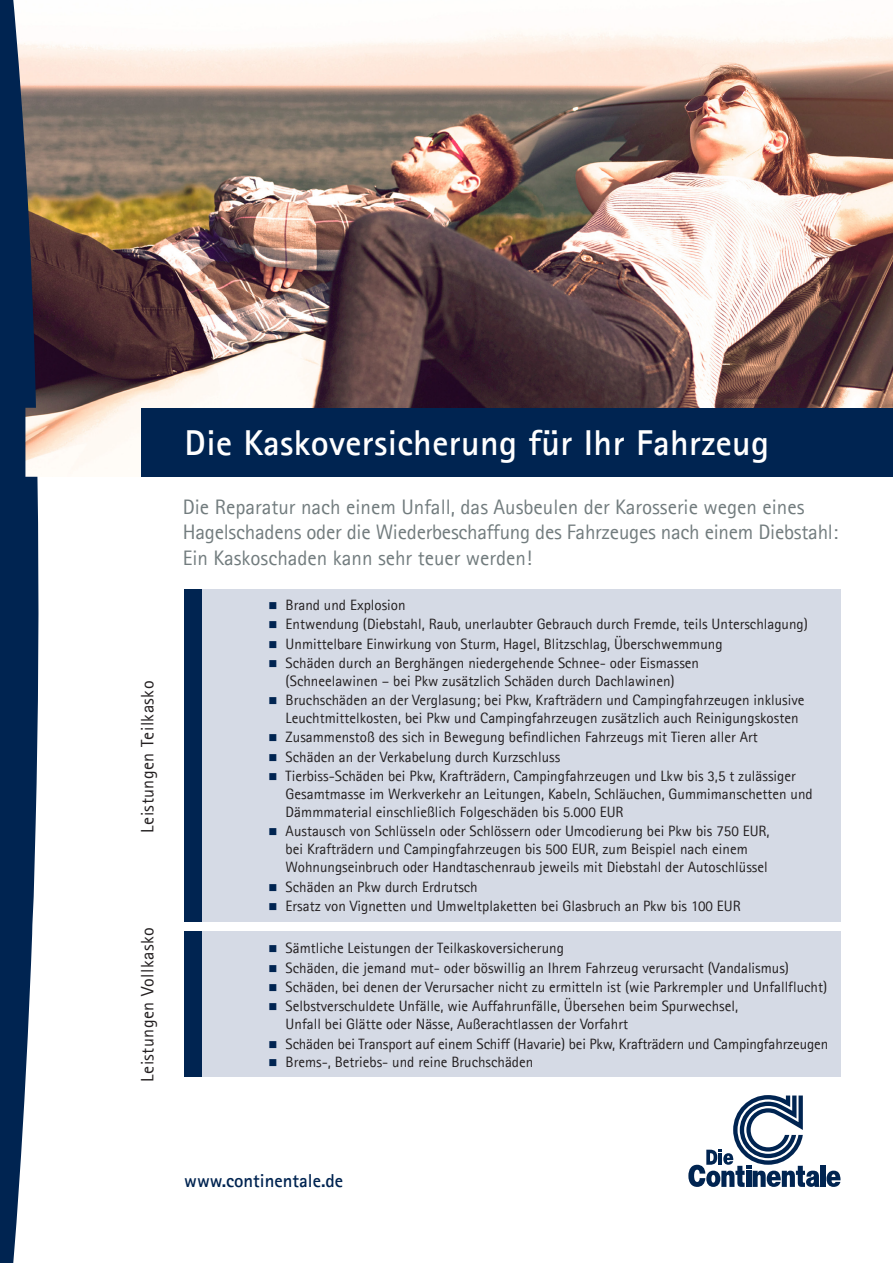
<style>
.page{position:relative;width:893px;height:1263px;background:#fff}
.page>*{position:absolute;margin:0;border:0;box-sizing:border-box;transform-origin:0 0}
.t1{font:700 36px "Agfa Rotis Sans Serif";letter-spacing:.01em;color:#fff}
.Unterzeile_bzw__Vert{font:21px/25.2px "Agfa Rotis Sans Serif";color:#727c7e}
.Internetadresse{font:700 18.75px "Agfa Rotis Sans Serif";color:#002451}
.Fließtext{font:18px "Agfa Rotis Sans Serif";letter-spacing:.025em;color:#231f20}
.copy{font:15px/18px "Agfa Rotis Sans Serif";color:#231f20}
</style>
<div class="page">
<img style="left:39px;top:32px;width:854px;height:442px">
<svg style="left:0;top:0;width:39px;height:1263px;background:#2e486b"></svg>
<div style="left:820px;top:1166px;width:5px;height:21px;background:#002451"></div>
<svg style="left:688px;top:1095px;width:131px;height:92px"></svg>
<svg style="left:826px;top:1170px;width:14px;height:17px"></svg>
<div style="left:141px;top:408px;width:752px;height:69px;background:#002451"></div>
<div style="left:200px;top:932px;width:640px;height:145px;background:#d5dae5"></div>
<div style="left:185px;top:932px;width:17px;height:145px;background:#002451"></div>
<div style="left:200px;top:589px;width:640px;height:333px;background:#d5dae5"></div>
<div style="left:185px;top:589px;width:17px;height:333px;background:#002451"></div>
<p class="Fließtext" style="left:137px;top:832px;width:153px;rotate:-90deg">Leistungen Teilkasko</p>
<p class="Fließtext" style="left:137px;top:1082px;width:156px;rotate:-90deg">Leistungen Vollkasko</p>
<p class="t1" style="left:185px;top:420px;width:586px">Die Kaskoversicherung für Ihr Fahrzeug</p>
<p class="Unterzeile_bzw__Vert" style="left:183px;top:494px;width:657px">Die Reparatur nach einem Unfall, das Ausbeulen der Karosserie wegen eines<br>Hagelschadens oder die Wiederbeschaffung des Fahrzeuges nach einem Diebstahl:<br>Ein Kaskoschaden kann sehr teuer werden!</p>
<p class="copy" style="left:286px;top:596px;width:121px">Brand und Explosion</p>
<p class="copy" style="left:286px;top:615px;width:524px">Entwendung (Diebstahl, Raub, unerlaubter Gebrauch durch Fremde, teils Unterschlagung)</p>
<p class="copy" style="left:286px;top:634px;width:438px">Unmittelbare Einwirkung von Sturm, Hagel, Blitzschlag, Überschwemmung</p>
<p class="copy" style="left:286px;top:653px;width:415px">Schäden durch an Berghängen niedergehende Schnee- oder Eismassen (Schneelawinen – bei Pkw zusätzlich Schäden durch Dachlawinen)</p>
<p class="copy" style="left:286px;top:691px;width:520px">Bruchschäden an der Verglasung; bei Pkw, Krafträdern und Campingfahrzeugen inklusive<br>Leuchtmittelkosten, bei Pkw und Campingfahrzeugen zusätzlich auch Reinigungskosten</p>
<p class="copy" style="left:286px;top:728px;width:474px">Zusammenstoß des sich in Bewegung befindlichen Fahrzeugs mit Tieren aller Art</p>
<p class="copy" style="left:286px;top:747px;width:276px">Schäden an der Verkabelung durch Kurzschluss</p>
<p class="copy" style="left:286px;top:767px;width:529px">Tierbiss-Schäden bei Pkw, Krafträdern, Campingfahrzeugen und Lkw bis 3,5 t zulässiger<br>Gesamtmasse im Werkverkehr an Leitungen, Kabeln, Schläuchen, Gummimanschetten und<br>Dämmmaterial einschließlich Folgeschäden bis 5.000 EUR</p>
<p class="copy" style="left:286px;top:822px;width:485px">Austausch von Schlüsseln oder Schlössern oder Umcodierung bei Pkw bis 750 EUR, bei Krafträdern und Campingfahrzeugen bis 500 EUR, zum Beispiel nach einem<br>Wohnungseinbruch oder Handtaschenraub jeweils mit Diebstahl der Autoschlüssel</p>
<p class="copy" style="left:286px;top:877px;width:194px">Schäden an Pkw durch Erdrutsch</p>
<p class="copy" style="left:286px;top:896px;width:457px">Ersatz von Vignetten und Umweltplaketten bei Glasbruch an Pkw bis 100 EUR</p>
<p class="copy" style="left:286px;top:939px;width:280px">Sämtliche Leistungen der Teilkaskoversicherung</p>
<p class="copy" style="left:286px;top:958px;width:505px">Schäden, die jemand mut- oder böswillig an Ihrem Fahrzeug verursacht (Vandalismus)</p>
<p class="copy" style="left:286px;top:978px;width:543px">Schäden, bei denen der Verursacher nicht zu ermitteln ist (wie Parkrempler und Unfallflucht)</p>
<p class="copy" style="left:286px;top:997px;width:454px">Selbstverschuldete Unfälle, wie Auffahrunfälle, Übersehen beim Spurwechsel,<br>Unfall bei Glätte oder Nässe, Außerachtlassen der Vorfahrt</p>
<p class="copy" style="left:286px;top:1034px;width:544px">Schäden bei Transport auf einem Schiff (Havarie) bei Pkw, Krafträdern und Campingfahrzeugen<br>Brems-, Betriebs- und reine Bruchschäden</p>
<p class="Internetadresse" style="left:184px;top:1169px;width:161px">www.continentale.de</p>
</div>
